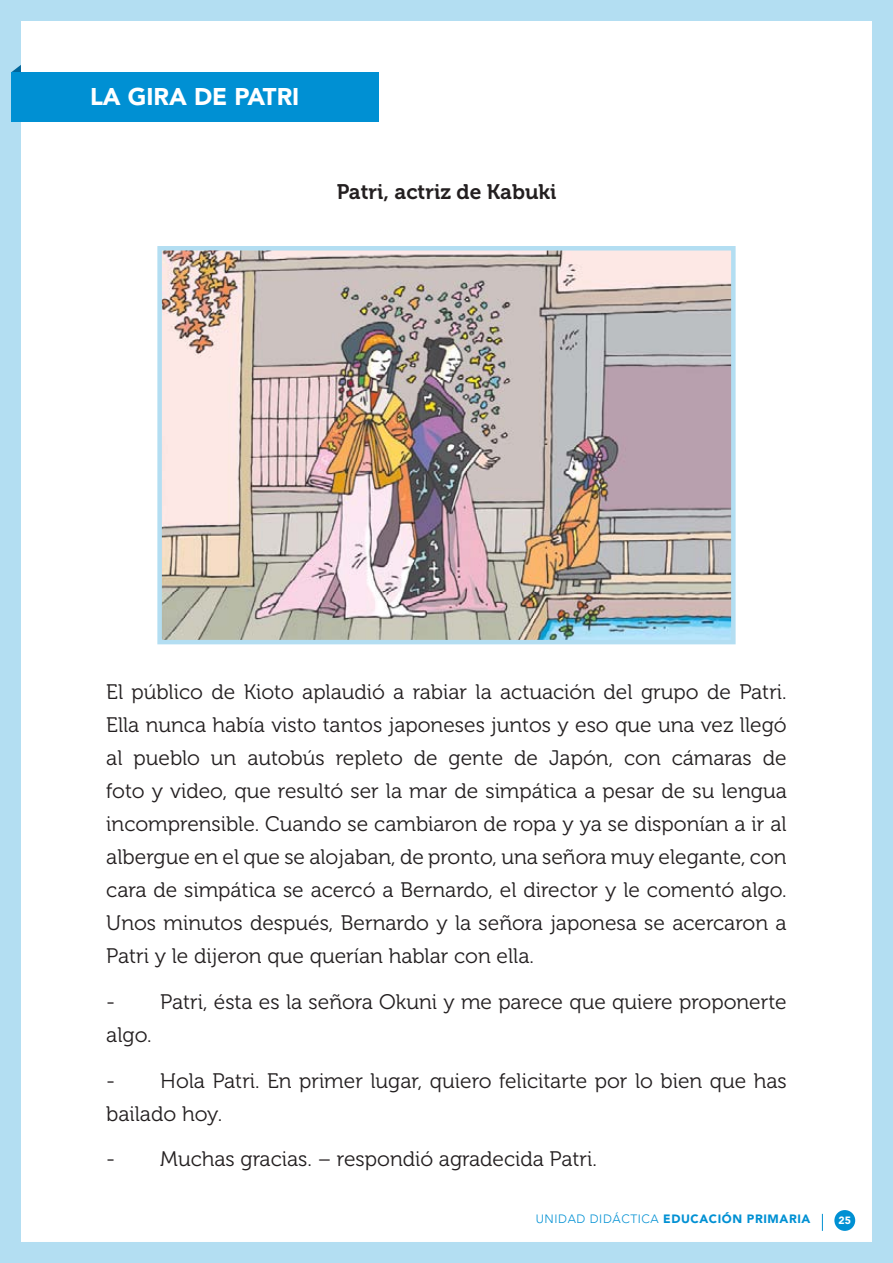
<style>
.page{position:relative;width:893px;height:1263px;background:#fff}
.page>*{position:absolute;margin:0;border:0;box-sizing:border-box;transform-origin:0 0}
.t1{font:900 24px "Avenir LT Std";color:#fff}
.t2{font:21px/33px "Museo 300";color:#231f20}
.t3{font:21px "Museo 700";color:#231f20}
.t4{font:900 12px "Avenir LT Std";letter-spacing:.05em;color:#0090d3}
.t5{font:900 10.5px "Avenir LT Std";color:#fff}
.s1{font-weight:300}
</style>
<div class="page">
<div style="left:834px;top:1210px;width:21px;height:21px;background:#0090d3;border-radius:50%"></div>
<svg style="left:822px;top:1214px;width:1px;height:17px"></svg>
<div style="left:0;top:0;width:893px;height:1263px;border:21px solid #b3def2"></div>
<svg style="left:11px;top:65px;width:10px;height:7px"></svg>
<div style="left:11px;top:72px;width:367px;height:50px;background:#0090d3"></div>
<img style="left:162px;top:251px;width:569px;height:388px">
<div style="left:157px;top:246px;width:579px;height:398px;border:4px solid #b3def2"></div>
<p class="t1" style="left:90px;top:83px;width:211px">LA GIRA DE PATRI</p>
<p class="t3" style="left:337px;top:180px;width:221px">Patri, actriz de Kabuki</p>
<p class="t2" style="left:106px;top:676px;width:682px;text-align:justify">El público de Kioto aplaudió a rabiar la actuación del grupo de Patri.<br>Ella nunca había visto tantos japoneses juntos y eso que una vez llegó al pueblo un autobús repleto de gente de Japón, con cámaras de foto y video, que resultó ser la mar de simpática a pesar de su lengua incomprensible. Cuando se cambiaron de ropa y ya se disponían a ir al albergue en el que se alojaban, de pronto, una señora muy elegante, con cara de simpática se acercó a Bernardo, el director y le comentó algo.<br>Unos minutos después, Bernardo y la señora japonesa se acercaron a Patri y le dijeron que querían hablar con ella.</p>
<p class="t2" style="left:106px;top:985px;width:682px">- Patri, ésta es la señora Okuni y me parece que quiere proponerte algo.</p>
<p class="t2" style="left:106px;top:1064px;width:682px">- Hola Patri. En primer lugar, quiero felicitarte por lo bien que has bailado hoy.</p>
<p class="t2" style="left:106px;top:1143px;width:492px">- Muchas gracias. – respondió agradecida Patri.</p>
<p class="t4" style="left:536px;top:1211px;width:276px"><span class="s1">UNIDAD DIDÁCTICA</span> EDUCACIÓN PRIMARIA</p>
<p class="t5" style="left:839px;top:1214px;width:14px">25</p>
</div>
